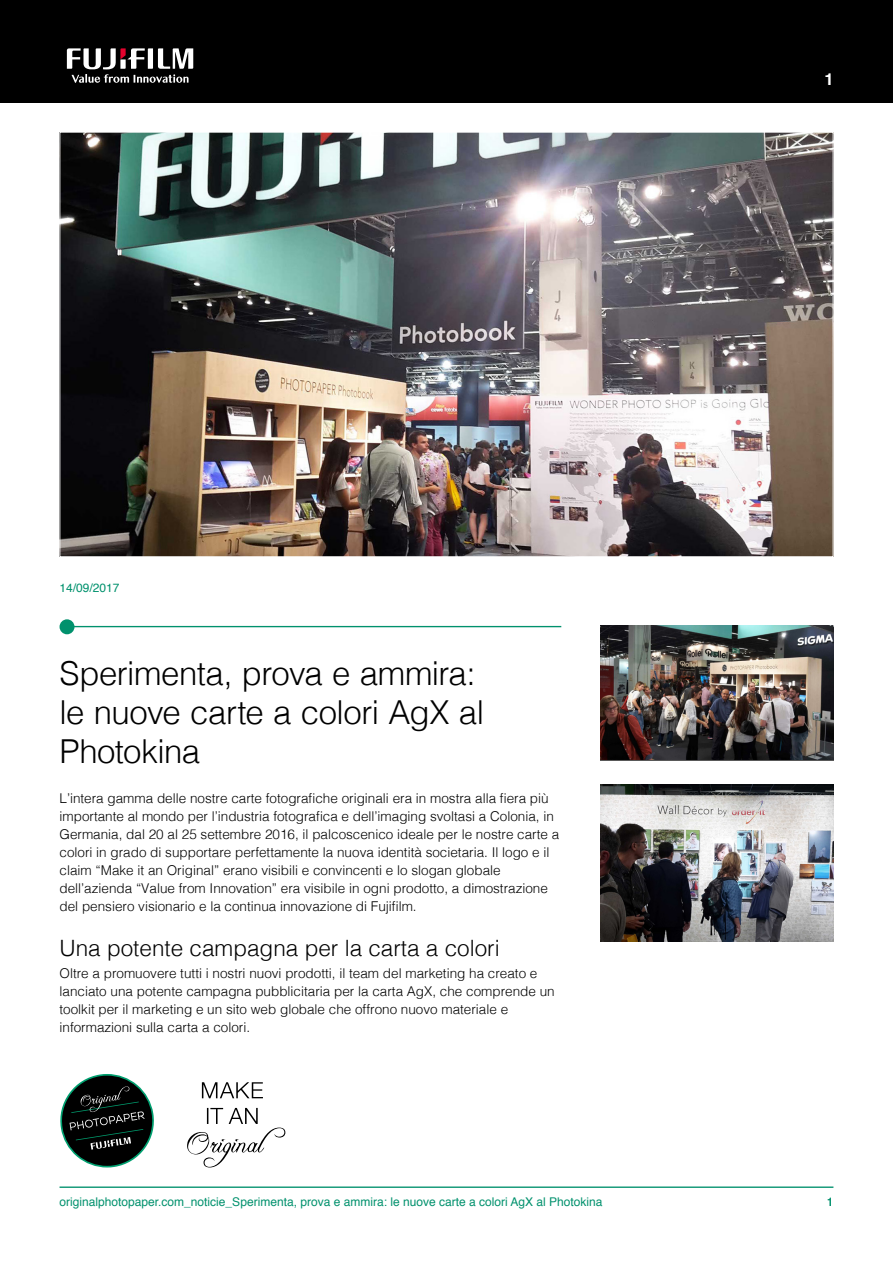
<style>
.page{position:relative;width:893px;height:1263px;background:#fff}
.page>*{position:absolute;margin:0;border:0;box-sizing:border-box;transform-origin:0 0}
.H1_Black{font:300 33px/39px "Helvetica";letter-spacing:-.015em;color:#000}
.SUbline{font:300 22.5px "Helvetica";color:#000}
.t1{font:700 16.5px "Helvetica";color:#fff}
.Copy1_black{font:300 13.5px/18px "Helvetica";color:#000}
.date{font:12px "Helvetica";color:#01916d}
</style>
<div class="page">
<div style="left:0;top:0;width:893px;height:102px;background:#000"></div>
<img style="left:62px;top:134px;width:769px;height:421px">
<img style="left:600px;top:626px;width:233px;height:133px">
<img style="left:600px;top:784px;width:233px;height:157px">
<svg style="left:67px;top:48px;width:126px;height:35px"></svg>
<svg style="left:60px;top:1074px;width:94px;height:94px"></svg>
<svg style="left:202px;top:1082px;width:61px;height:16px"></svg>
<svg style="left:187px;top:1108px;width:98px;height:59px"></svg>
<hr style="left:60px;top:1186px;width:773px;height:2px;background:#01916d">
<hr style="left:61px;top:626px;width:500px;height:1px;background:#01916d">
<div style="left:60px;top:619px;width:14px;height:15px;background:#01916d;border-radius:50%"></div>
<p class="date" style="left:60px;top:578px;width:62px">14/09/2017</p>
<p class="H1_Black" style="left:60px;top:652px;width:426px">Sperimenta, prova e ammira: le nuove carte a colori AgX al<br>Photokina</p>
<p class="Copy1_black" style="left:60px;top:788px;width:501px">L’intera gamma delle nostre carte fotografiche originali era in mostra alla fiera più importante al mondo per l’industria fotografica e dell’imaging svoltasi a Colonia, in Germania, dal 20 al 25 settembre 2016, il palcoscenico ideale per le nostre carte a colori in grado di supportare perfettamente la nuova identità societaria. Il logo e il claim “Make it an Original” erano visibili e convincenti e lo slogan globale dell’azienda “Value from Innovation” era visibile in ogni prodotto, a dimostrazione del pensiero visionario e la continua innovazione di Fujifilm.</p>
<p class="SUbline" style="left:60px;top:929px;width:442px">Una potente campagna per la carta a colori</p>
<p class="Copy1_black" style="left:60px;top:963px;width:497px">Oltre a promuovere tutti i nostri nuovi prodotti, il team del marketing ha creato e lanciato una potente campagna pubblicitaria per la carta AgX, che comprende un toolkit per il marketing e un sito web globale che offrono nuovo materiale e informazioni sulla carta a colori.</p>
<p class="t1" style="left:825px;top:66px;width:11px">1</p>
<p class="date" style="left:60px;top:1192px;width:544px">originalphotopaper.com_noticie_Sperimenta, prova e ammira: le nuove carte a colori AgX al Photokina</p>
<p class="date" style="left:827px;top:1192px;width:8px">1</p>
</div>
